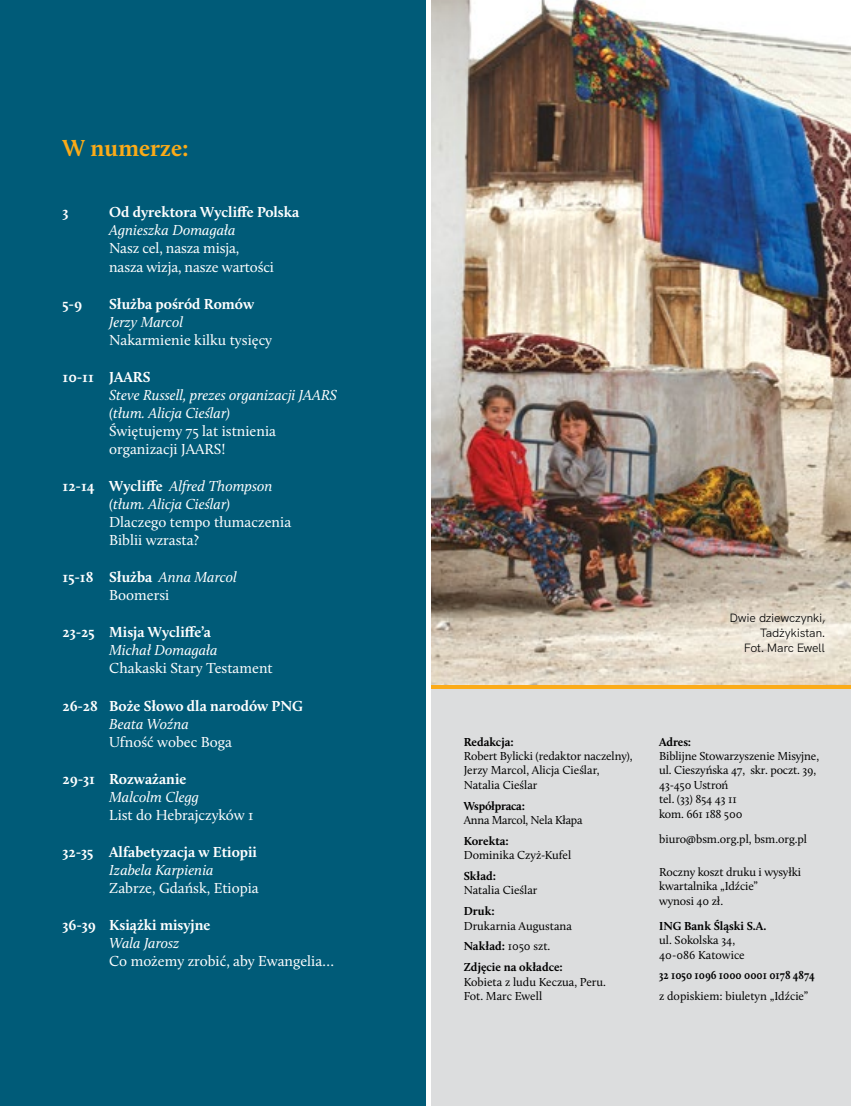
<style>
.page{position:relative;width:851px;height:1106px;background:#fff}
.page>*{position:absolute;margin:0;border:0;box-sizing:border-box;transform-origin:0 0}
.t1{font:700 24px "Calluna";color:#fbab18}
.t2{font:15px/18px "Calluna";color:#fff}
.t3{font:700 15px/18px "Calluna";color:#fff}
.t4{font:italic 15px/18px "Calluna";color:#fff}
.t5{font:12px/14.4px "Calluna";letter-spacing:-.01em;color:#000}
.t6{font:700 12px "Calluna";color:#000}
.t7{font:12px/15px "HK Grotesk";letter-spacing:-.005em;color:#000;text-align:right}
.t8{font:700 12px "Calluna";color:#000;scale:.9 1}
.t9{font:700 12px "Calluna";letter-spacing:-.02em;color:#000}
.s1{font-weight:700;font-style:normal}
.s2{font-weight:400;font-style:italic}
.s3{font-weight:400}
.s4{font-weight:700}
</style>
<div class="page">
<div style="left:431px;top:687px;width:419px;height:419px;background:#dcddde"></div>
<div style="left:0;top:0;width:425px;height:1106px;background:#005b78"></div>
<div style="left:431px;top:684px;width:419px;height:5px;background:#fbab18"></div>
<img style="left:431px;top:0;width:419px;height:684px">
<svg style="left:731px;top:606px;width:109px;height:54px;background:#eae3d5"></svg>
<h1 class="t1" style="left:62px;top:133px;width:128px">W numerze:</h1>
<p class="t3" style="left:62px;top:203px;width:8px">3</p>
<p class="t3" style="left:109px;top:203px;width:192px">Od dyrektora Wycliffe Polska</p>
<p class="t4" style="left:109px;top:221px;width:128px">Agnieszka Domagała</p>
<p class="t2" style="left:109px;top:239px;width:166px">Nasz cel, nasza misja, nasza wizja, nasze wartości</p>
<p class="t3" style="left:62px;top:294px;width:21px">5-9</p>
<p class="t3" style="left:109px;top:294px;width:146px">Służba pośród Romów</p>
<p class="t4" style="left:109px;top:312px;width:75px">Jerzy Marcol</p>
<p class="t2" style="left:109px;top:330px;width:164px">Nakarmienie kilku tysięcy</p>
<p class="t3" style="left:62px;top:367px;width:90px">10-11 JAARS</p>
<p class="t4" style="left:109px;top:385px;width:229px">Steve Russell, prezes organizacji JAARS (tłum. Alicja Cieślar)</p>
<p class="t2" style="left:109px;top:422px;width:168px">Świętujemy 75 lat istnienia organizacji JAARS!</p>
<p class="t4" style="left:62px;top:477px;width:212px;text-align:center"><span class="s1">12-14 Wycliffe</span> Alfred Thompson (tłum. Alicja Cieślar)</p>
<p class="t2" style="left:109px;top:513px;width:183px">Dlaczego tempo tłumaczenia<br>Biblii wzrasta?</p>
<p class="t3" style="left:109px;top:568px;width:129px;text-indent:-47px">15-18 Służba <span class="s2">Anna Marcol<br></span><span class="s3">Boomersi</span></p>
<p class="t3" style="left:62px;top:623px;width:150px">23-25 Misja Wycliffe’a</p>
<p class="t4" style="left:109px;top:641px;width:110px">Michał Domagała</p>
<p class="t2" style="left:109px;top:659px;width:165px">Chakaski Stary Testament</p>
<p class="t3" style="left:62px;top:696px;width:242px">26-28 Boże Słowo dla narodów PNG</p>
<p class="t4" style="left:109px;top:714px;width:81px">Beata Woźna</p>
<p class="t2" style="left:109px;top:732px;width:124px">Ufność wobec Boga</p>
<p class="t3" style="left:62px;top:769px;width:126px">29-31 Rozważanie</p>
<p class="t4" style="left:109px;top:787px;width:91px">Malcolm Clegg</p>
<p class="t2" style="left:109px;top:805px;width:146px">List do Hebrajczyków 1</p>
<p class="t3" style="left:62px;top:842px;width:196px">32-35 Alfabetyzacja w Etiopii</p>
<p class="t4" style="left:109px;top:860px;width:106px">Izabela Karpienia</p>
<p class="t2" style="left:109px;top:878px;width:151px">Zabrze, Gdańsk, Etiopia</p>
<p class="t3" style="left:62px;top:915px;width:149px">36-39 Książki misyjne</p>
<p class="t4" style="left:109px;top:933px;width:72px">Wala Jarosz</p>
<p class="t2" style="left:109px;top:951px;width:226px">Co możemy zrobić, aby Ewangelia…</p>
<p class="t7" style="left:729px;top:610px;width:97px">Dwie dziewczynki,<br>Tadżykistan.<br>Fot. Marc Ewell</p>
<p class="t6" style="left:463px;top:734px;width:51px">Redakcja:</p>
<p class="t5" style="left:463px;top:748px;width:170px">Robert Bylicki (redaktor naczelny),<br>Jerzy Marcol, Alicja Cieślar,<br>Natalia Cieślar</p>
<p class="t9" style="left:463px;top:798px;width:63px">Współpraca:</p>
<p class="t5" style="left:463px;top:812px;width:120px">Anna Marcol, Nela Kłapa</p>
<p class="t6" style="left:463px;top:833px;width:47px">Korekta:</p>
<p class="t5" style="left:463px;top:848px;width:109px">Dominika Czyż-Kufel</p>
<p class="t6" style="left:463px;top:868px;width:34px">Skład:</p>
<p class="t5" style="left:463px;top:883px;width:75px">Natalia Cieślar</p>
<p class="t6" style="left:463px;top:903px;width:32px">Druk:</p>
<p class="t5" style="left:463px;top:915px;width:110px;line-height:20.9px">Drukarnia Augustana<br><span class="s4">Nakład:</span> 1050 szt.<br><span class="s4">Zdjęcie na okładce:</span></p>
<p class="t5" style="left:463px;top:974px;width:144px">Kobieta z ludu Keczua, Peru.<br>Fot. Marc Ewell</p>
<p class="t6" style="left:659px;top:734px;width:34px">Adres:</p>
<p class="t5" style="left:659px;top:748px;width:161px">Biblijne Stowarzyszenie Misyjne, ul. Cieszyńska 47, skr. poczt. 39,<br>43-450 Ustroń<br>tel. (33) 854 43 11<br>kom. 661 188 500</p>
<p class="t5" style="left:659px;top:831px;width:149px">biuro@bsm.org.pl, bsm.org.pl</p>
<p class="t5" style="left:659px;top:864px;width:143px">Roczny koszt druku i wysyłki kwartalnika „Idźcie”<br>wynosi 40 zł.</p>
<p class="t6" style="left:659px;top:918px;width:109px">ING Bank Śląski S.A.</p>
<p class="t5" style="left:659px;top:932px;width:87px">ul. Sokolska 34,<br>40-086 Katowice</p>
<p class="t8" style="left:659px;top:968px;width:174px">32 1050 1096 1000 0001 0178 4874</p>
<p class="t5" style="left:659px;top:988px;width:150px">z dopiskiem: biuletyn „Idźcie”</p>
</div>
